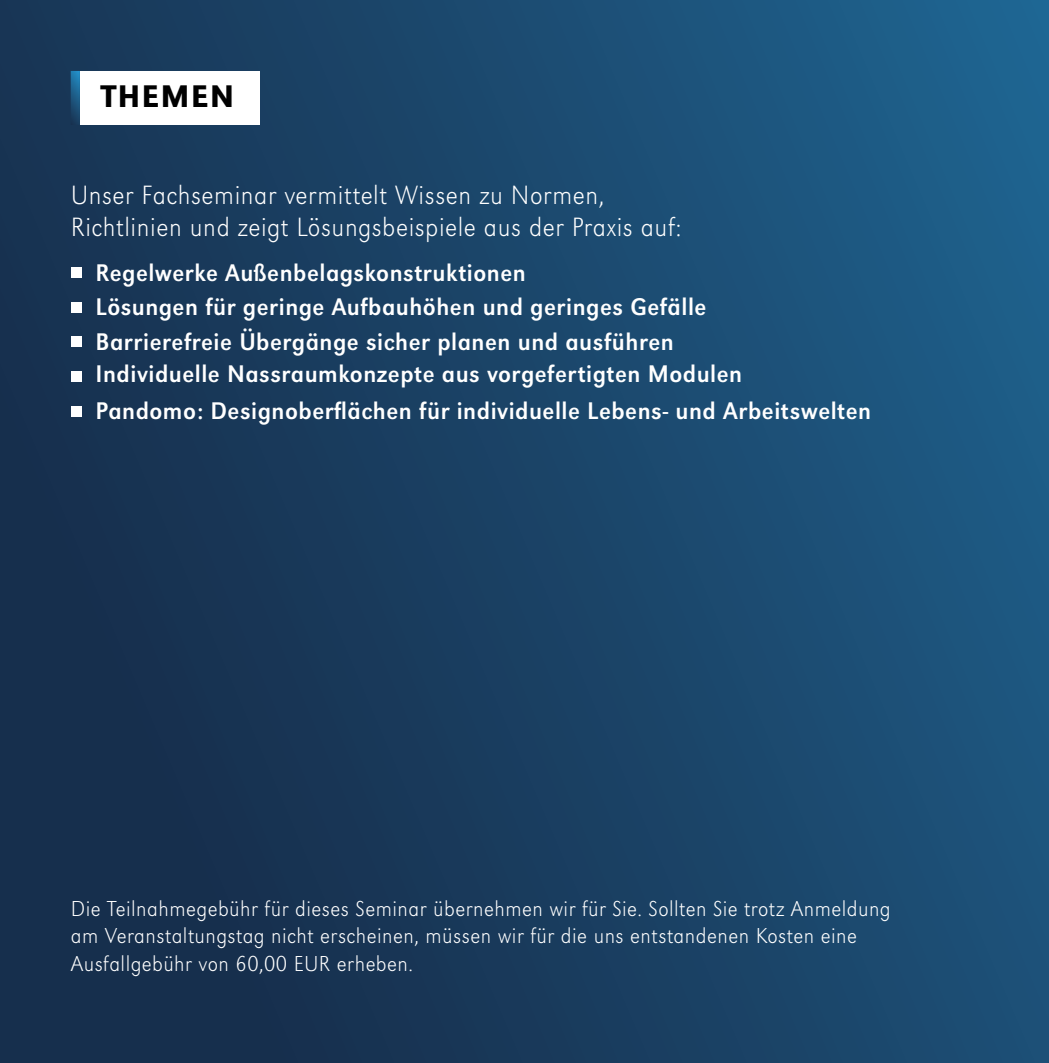
<style>
.page{position:relative;width:1049px;height:1063px;background:#fff}
.page>*{position:absolute;margin:0;border:0;box-sizing:border-box;transform-origin:0 0}
.t1{font:500 32.5px "URW Grotesk Nar";letter-spacing:.05em;color:#000}
.t2{font:300 expanded 27.5px/32.5px "URW Grotesk Nar";letter-spacing:.02em;color:#fff}
.t3{font:25px/34.5px "URW Grotesk Nar";letter-spacing:.02em;color:#fff}
.t4{font:300 expanded 22.5px/27.5px "URW Grotesk Nar";letter-spacing:.02em;color:#fff}
</style>
<div class="page">
<div style="left:0;top:0;width:1049px;height:1063px;background:linear-gradient(to right,#162d4a,#1e5a83)"></div>
<div style="left:71px;top:267px;width:10px;height:11px;background:#fff"></div>
<div style="left:71px;top:302px;width:10px;height:11px;background:#fff"></div>
<div style="left:71px;top:337px;width:10px;height:10px;background:#fff"></div>
<div style="left:71px;top:371px;width:10px;height:11px;background:#fff"></div>
<div style="left:71px;top:406px;width:10px;height:10px;background:#fff"></div>
<div style="left:80px;top:71px;width:179px;height:54px;background:#fff"></div>
<svg style="left:71px;top:71px;width:9px;height:54px"></svg>
<h1 class="t1" style="left:101px;top:77px;width:134px">THEMEN</h1>
<p class="t2" style="left:71px;top:178px;width:612px">Unser Fachseminar vermittelt Wissen zu Normen,<br>Richtlinien und zeigt Lösungsbeispiele aus der Praxis auf:</p>
<p class="t3" style="left:96px;top:255px;width:612px">Regelwerke Außenbelagskonstruktionen<br>Lösungen für geringe Aufbauhöhen und geringes Gefälle<br>Barrierefreie Übergänge sicher planen und ausführen</p>
<p class="t3" style="left:96px;top:355px;width:777px;line-height:37px">Individuelle Nassraumkonzepte aus vorgefertigten Modulen<br>Pandomo: Designoberflächen für individuelle Lebens- und Arbeitswelten</p>
<p class="t4" style="left:71px;top:894px;width:821px">Die Teilnahmegebühr für dieses Seminar übernehmen wir für Sie. Sollten Sie trotz Anmeldung am Veranstaltungstag nicht erscheinen, müssen wir für die uns entstandenen Kosten eine<br>Ausfallgebühr von 60,00 EUR erheben.</p>
</div>
